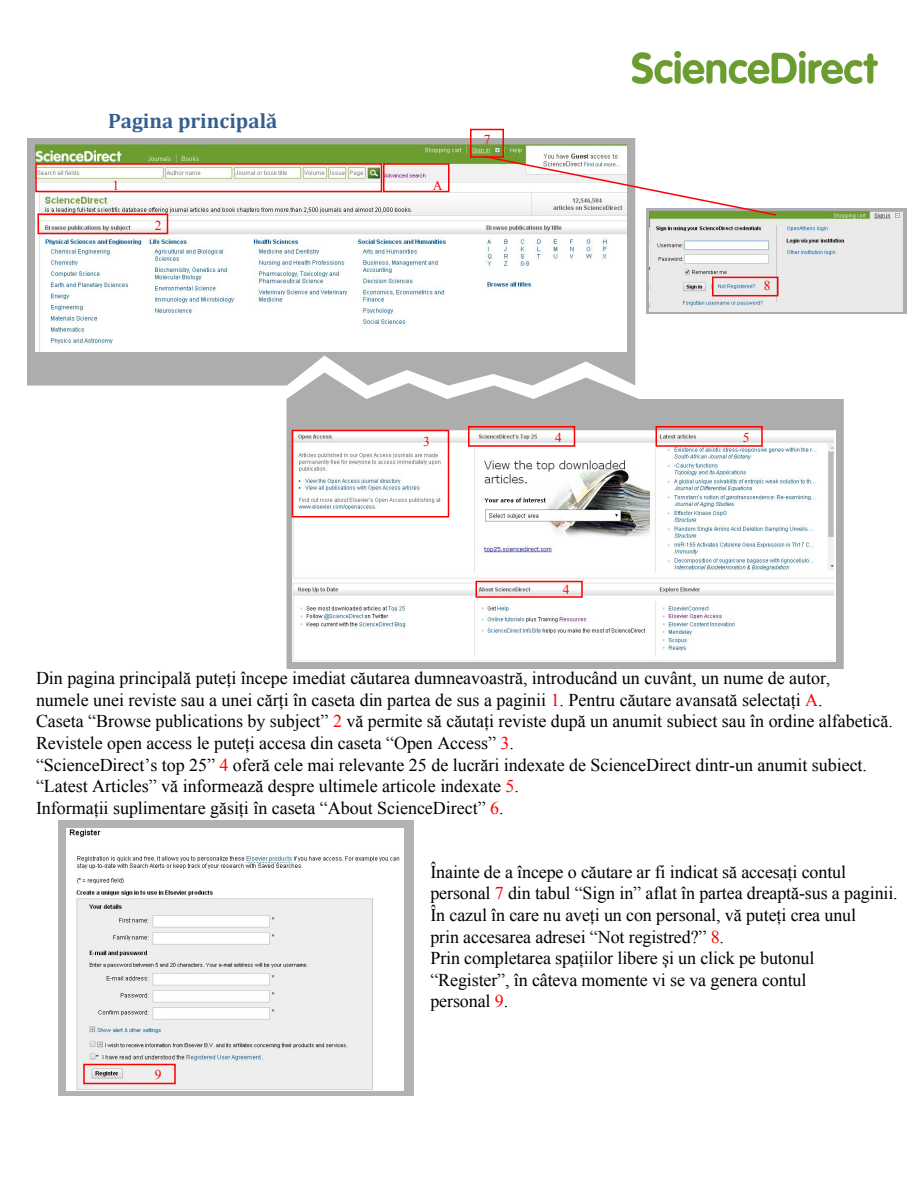
<style>
.page{position:relative;width:918px;height:1188px;background:#fff}
.page>*{position:absolute;margin:0;border:0;box-sizing:border-box;transform-origin:0 0}
.t1{font:700 21px "Cambria";color:#365f91}
.t2{font:18px/21.6px "Times New Roman";color:#000}
.t3{font:13.5px "Times New Roman";color:#f00}
.s1{color:#f00}
.s2{font-style:inherit}
</style>
<div class="page">
<div style="left:646px;top:208px;width:260px;height:106px;background:#adadad"></div>
<svg style="left:27px;top:138px;width:608px;height:248px;background:#b2b2b2"></svg>
<img style="left:36px;top:144px;width:591px;height:207px">
<svg style="left:286px;top:372px;width:558px;height:297px;fill:#adadad"></svg>
<img style="left:292px;top:431px;width:544px;height:230px">
<img style="left:649px;top:212px;width:254px;height:100px">
<svg style="left:483px;top:155px;width:295px;height:62px"></svg>
<div style="left:58px;top:820px;width:356px;height:276px;background:#b2b2b2"></div>
<img style="left:66px;top:829px;width:338px;height:261px">
<div style="left:35px;top:163px;width:347px;height:29px;border:2px solid #f00"></div>
<div style="left:383px;top:163px;width:67px;height:29px;border:2px solid #f00"></div>
<div style="left:38px;top:213px;width:130px;height:21px;border:2px solid #f00"></div>
<div style="left:292px;top:430px;width:157px;height:88px;border:2px solid #f00"></div>
<div style="left:468px;top:426px;width:107px;height:21px;border:2px solid #f00"></div>
<div style="left:656px;top:426px;width:107px;height:21px;border:2px solid #f00"></div>
<div style="left:476px;top:581px;width:107px;height:17px;border:2px solid #f00"></div>
<div style="left:470px;top:129px;width:34px;height:29px;border:2px solid #f00"></div>
<div style="left:712px;top:277px;width:66px;height:19px;border:2px solid #f00"></div>
<div style="left:83px;top:1064px;width:93px;height:20px;border:2px solid #f00"></div>
<img style="left:633px;top:51px;width:245px;height:33px">
<p class="t1" style="left:108px;top:108px;width:171px">Pagina principală</p>
<p class="t3" style="left:112px;top:176px;width:8px">1</p>
<p class="t3" style="left:433px;top:176px;width:11px">A</p>
<p class="t3" style="left:155px;top:216px;width:8px">2</p>
<p class="t3" style="left:484px;top:130px;width:8px">7</p>
<p class="t3" style="left:764px;top:277px;width:8px">8</p>
<p class="t3" style="left:423px;top:432px;width:8px">3</p>
<p class="t3" style="left:555px;top:428px;width:8px">4</p>
<p class="t3" style="left:743px;top:428px;width:8px">5</p>
<p class="t3" style="left:563px;top:580px;width:8px">4</p>
<p class="t2" style="left:36px;top:667px;width:859px">Din pagina principală puteţi începe imediat căutarea dumneavoastră, introducând un cuvânt, un nume de autor,<br>numele unei reviste sau a unei cărţi în caseta din partea de sus a paginii <span class="s1">1</span>. Pentru căutare avansată selectaţi <span class="s1">A</span>.<br>Caseta “Browse publications by subject” <span class="s1">2</span> vă permite să căutaţi reviste după un anumit subiect sau în ordine alfabetică.<br>Revistele open access le puteţi accesa din caseta “Open Access” <span class="s1">3</span>.<br>“ScienceDirect’s top 25” <span class="s1">4</span> oferă cele mai relevante 25 de lucrări indexate de ScienceDirect dintr-un anumit subiect. “Latest Articles” vă informează despre ultimele articole indexate <span class="s1">5</span>.<br>Informaţii suplimentare găsiţi în caseta “About ScienceDirect” <span class="s1">6</span>.</p>
<p class="t3" style="left:155px;top:1065px;width:8px">9</p>
<p class="t2" style="left:430px;top:861px;width:469px">Înainte de a începe o căutare ar fi indicat să accesaţi contul personal <span class="s1">7</span> din ta<span class="s2">b</span>ul “Sign in” aflat în partea dreaptă-sus a paginii.<br>În cazul în care nu aveţi un con personal, vă puteţi crea unul<br>prin accesarea adresei “Not registred?” <span class="s1">8</span>.<br>Prin completarea spaţiilor libere şi un click pe butonul “Register”, în câteva momente vi se va genera contul<br>personal <span class="s1">9</span>.</p>
</div>
